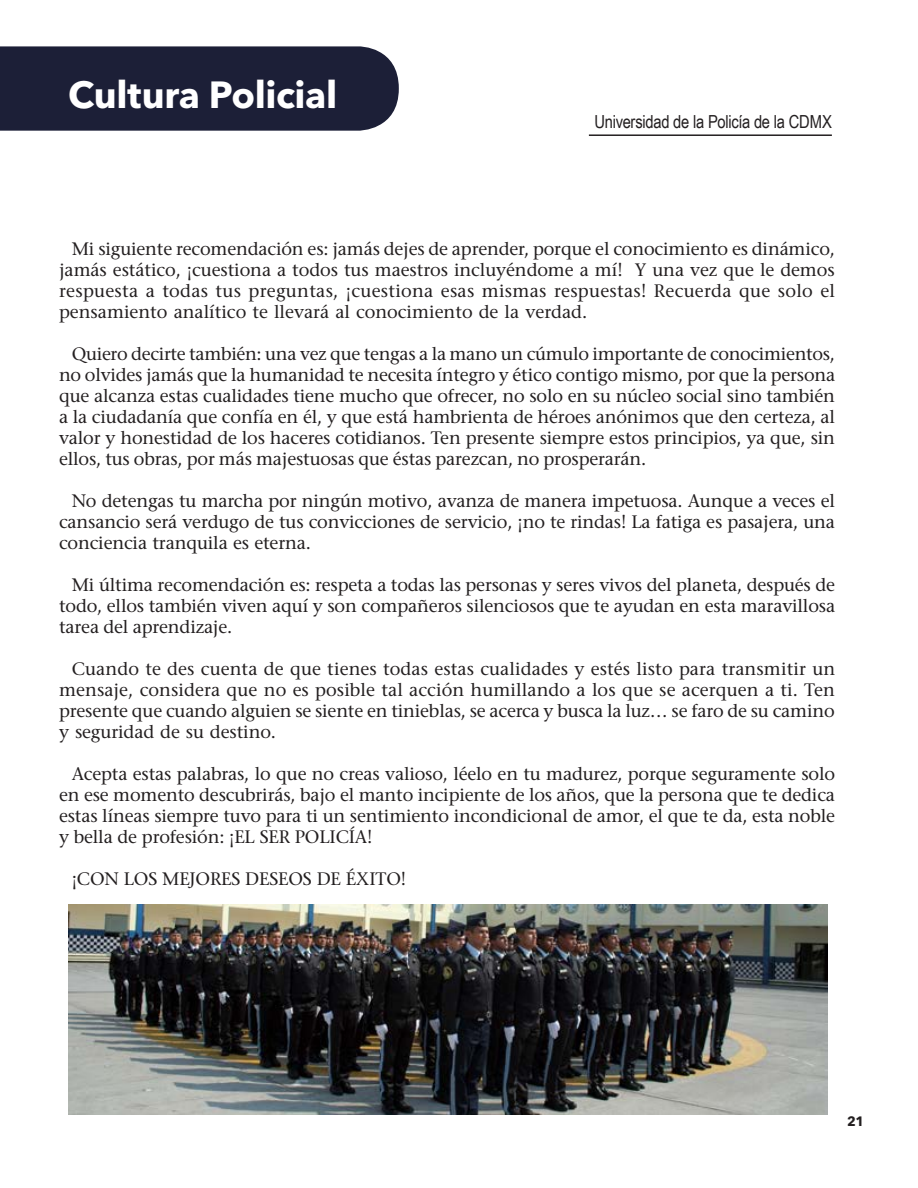
<style>
.page{position:relative;width:918px;height:1188px;background:#fff}
.page>*{position:absolute;margin:0;border:0;box-sizing:border-box;transform-origin:0 0}
.t1{font:700 37.5px "Avenir Next LT Pro";letter-spacing:-.01em;color:#fff}
.t2{font:500 18px/21px "Stone Serif Std";letter-spacing:-.01em;color:#231f20;text-align:justify}
.t3{font:18px "Arial Narrow";letter-spacing:-.015em;color:#231f20}
.t4{font:700 13.5px "Avenir Next LT Pro";color:#231f20}
</style>
<div class="page">
<img style="left:68px;top:904px;width:759px;height:210px">
<hr style="left:589px;top:134px;width:243px;height:2px;background:#231f20">
<div style="left:0;top:46px;width:399px;height:85px;background:#1c1f37"></div>
<h1 class="t1" style="left:68px;top:71px;width:271px">Cultura Policial</h1>
<p class="t3" style="left:595px;top:108px;width:239px">Universidad de la Policía de la CDMX</p>
<p class="t2" style="left:59px;top:238px;width:778px;text-indent:13px">Mi siguiente recomendación es: jamás dejes de aprender, porque el conocimiento es dinámico, jamás estático, ¡cuestiona a todos tus maestros incluyéndome a mí! Y una vez que le demos respuesta a todas tus preguntas, ¡cuestiona esas mismas respuestas! Recuerda que solo el pensamiento analítico te llevará al conocimiento de la verdad.</p>
<p class="t2" style="left:59px;top:343px;width:778px;text-indent:13px">Quiero decirte también: una vez que tengas a la mano un cúmulo importante de conocimientos, no olvides jamás que la humanidad te necesita íntegro y ético contigo mismo, por que la persona que alcanza estas cualidades tiene mucho que ofrecer, no solo en su núcleo social sino también a la ciudadanía que confía en él, y que está hambrienta de héroes anónimos que den certeza, al valor y honestidad de los haceres cotidianos. Ten presente siempre estos principios, ya que, sin ellos, tus obras, por más majestuosas que éstas parezcan, no prosperarán.</p>
<p class="t2" style="left:59px;top:490px;width:778px;text-indent:13px">No detengas tu marcha por ningún motivo, avanza de manera impetuosa. Aunque a veces el cansancio será verdugo de tus convicciones de servicio, ¡no te rindas! La fatiga es pasajera, una conciencia tranquila es eterna.</p>
<p class="t2" style="left:59px;top:574px;width:778px;text-indent:13px">Mi última recomendación es: respeta a todas las personas y seres vivos del planeta, después de todo, ellos también viven aquí y son compañeros silenciosos que te ayudan en esta maravillosa tarea del aprendizaje.</p>
<p class="t2" style="left:59px;top:658px;width:778px;text-indent:13px">Cuando te des cuenta de que tienes todas estas cualidades y estés listo para transmitir un mensaje, considera que no es posible tal acción humillando a los que se acerquen a ti. Ten presente que cuando alguien se siente en tinieblas, se acerca y busca la luz… se faro de su camino y seguridad de su destino.</p>
<p class="t2" style="left:59px;top:763px;width:778px;text-indent:13px">Acepta estas palabras, lo que no creas valioso, léelo en tu madurez, porque seguramente solo en ese momento descubrirás, bajo el manto incipiente de los años, que la persona que te dedica estas líneas siempre tuvo para ti un sentimiento incondicional de amor, el que te da, esta noble y bella de profesión: ¡EL SER POLICÍA!</p>
<p class="t2" style="left:72px;top:868px;width:336px">¡CON LOS MEJORES DESEOS DE ÉXITO!</p>
<p class="t4" style="left:847px;top:1113px;width:19px">21</p>
</div>
